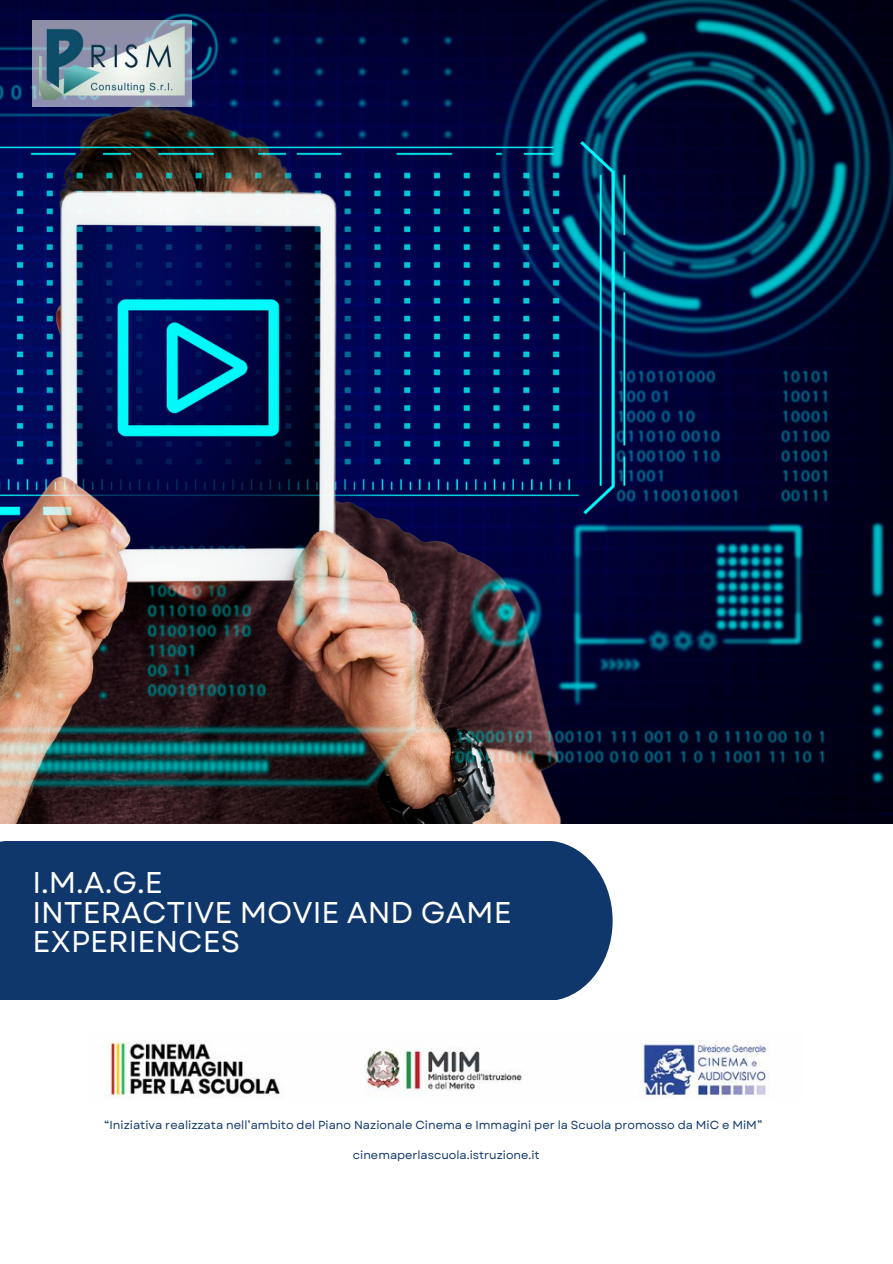
<style>
.page{position:relative;width:893px;height:1264px;background:#fff}
.page>*{position:absolute;margin:0;border:0;box-sizing:border-box;transform-origin:0 0}
.t1{font:30px/29.2px "Garet";color:#fff}
.t2{font:11.7px "Garet";color:#0f376b}
.t3{font:11.55px "Garet";color:#0f376b}
</style>
<div class="page">
<div style="left:0;top:841px;width:612px;height:158px;background:#0f376b"></div>
<img style="left:109px;top:1040px;width:660px;height:58px">
<img style="left:0;top:0;width:892px;height:823px">
<svg style="left:32px;top:20px;width:159px;height:86px;background:#8f96af"></svg>
<img style="left:40px;top:27px;width:144px;height:73px">
<h1 class="t1" style="left:32px;top:868px;width:481px">I.M.A.G.E<br>INTERACTIVE MOVIE AND GAME<br>EXPERIENCES</h1>
<p class="t2" style="left:104px;top:1116px;width:659px">“Iniziativa realizzata nell’ambito del Piano Nazionale Cinema e Immagini per la Scuola promosso da MiC e MiM”</p>
<p class="t3" style="left:353px;top:1146px;width:188px">cinemaperlascuola.istruzione.it</p>
</div>
